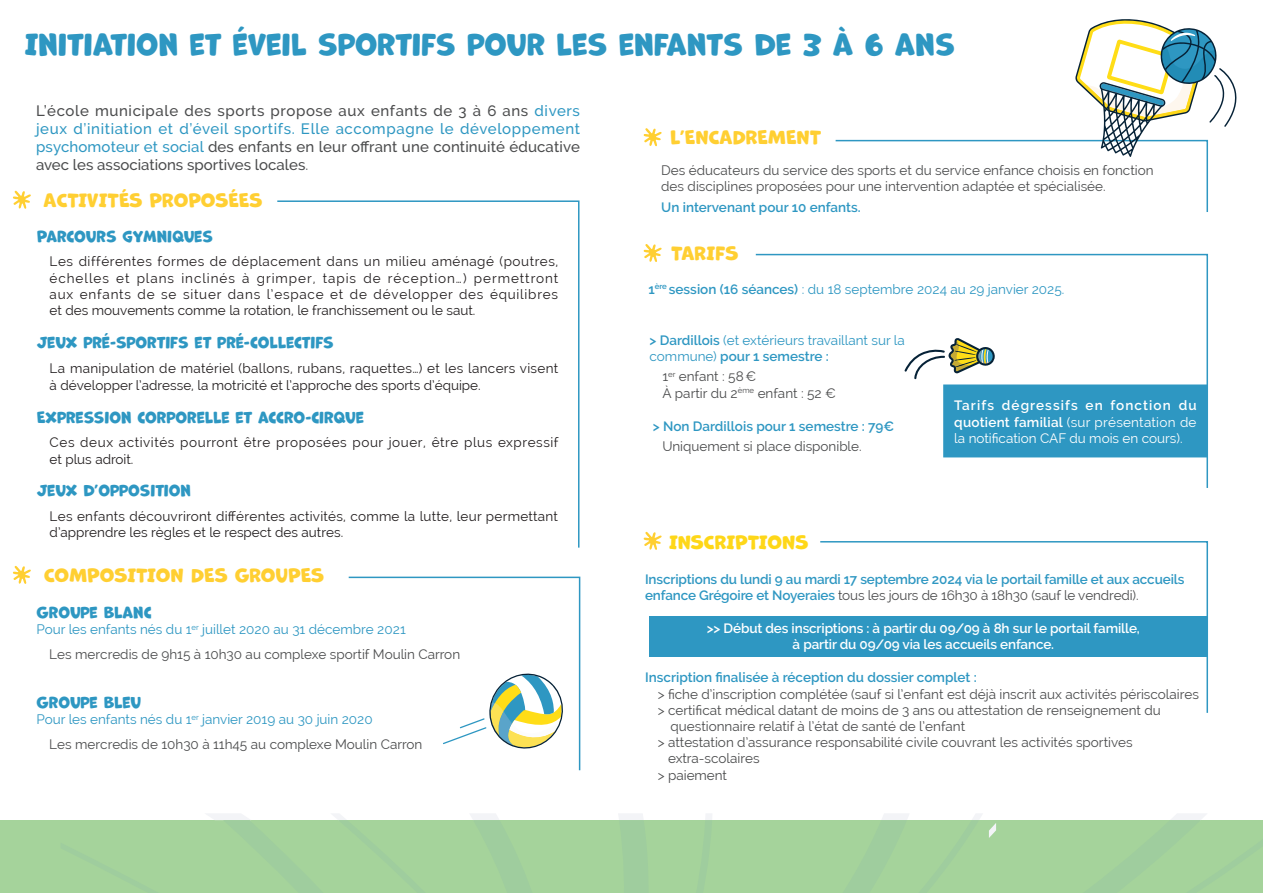
<style>
.page{position:relative;width:1263px;height:893px;background:#fff}
.page>*{position:absolute;margin:0;border:0;box-sizing:border-box;transform-origin:0 0}
.t1{font:28.5px "Marvin Round";color:#2e97c2}
.t2{font:18px "Marvin Round";color:#ffcf32}
.t3{font:18px "Marvin Round";color:#fed718}
.t4{font:500 15px/18px "Raleway";color:#4b4c4d;text-align:justify}
.t5{font:15px "Marvin Round";color:#2e97c2}
.t6{font:13.5px/16.2px "Raleway";color:#4b4c4d}
.t7{font:13.5px/16.4px "Raleway";letter-spacing:.02em;color:#231f20}
.t8{font:600 13.5px/16.5px "Raleway";letter-spacing:-.005em;color:#2e97c2}
.t9{font:13.5px/16.5px "Raleway";color:#2e97c2}
.t10{font:600 13.5px/16.5px "Raleway";letter-spacing:-.01em;color:#fff;text-align:center}
.t11{font:13.5px/16.4px "Raleway";color:#fff;text-align:justify}
.t12{font:13.5px/16.2px "Raleway";letter-spacing:.04em;color:#231f20}
.s1{color:#2e97c2}
.s2{font-weight:400}
.s3{font-weight:600}
.s4{font-weight:400;color:#4b4c4d}
</style>
<div class="page">
<div style="left:650px;top:616px;width:558px;height:40px;background:#2e97c2"></div>
<svg style="left:348px;top:576px;width:233px;height:195px"></svg>
<svg style="left:277px;top:200px;width:303px;height:348px"></svg>
<svg style="left:755px;top:253px;width:453px;height:235px"></svg>
<svg style="left:819px;top:541px;width:389px;height:172px"></svg>
<div style="left:943px;top:384px;width:265px;height:73px;background:#2e97c2;border:2px solid #2e97c2"></div>
<svg style="left:13px;top:190px;width:18px;height:19px"></svg>
<svg style="left:13px;top:565px;width:18px;height:19px"></svg>
<svg style="left:643px;top:128px;width:19px;height:19px"></svg>
<svg style="left:643px;top:244px;width:19px;height:18px"></svg>
<svg style="left:643px;top:531px;width:19px;height:19px"></svg>
<svg style="left:443px;top:670px;width:124px;height:82px"></svg>
<svg style="left:835px;top:19px;width:402px;height:193px"></svg>
<svg style="left:904px;top:338px;width:91px;height:41px"></svg>
<div style="left:0;top:820px;width:1263px;height:73px;background:#a5d39b"></div>
<svg style="left:882px;top:814px;width:324px;height:24px"></svg>
<svg style="left:619px;top:814px;width:93px;height:6px"></svg>
<svg style="left:207px;top:814px;width:292px;height:7px"></svg>
<p class="t1" style="left:24px;top:28px;width:932px">INITIATION ET ÉVEIL SPORTIFS POUR LES ENFANTS DE 3 À 6 ANS</p>
<p class="t4" style="left:36px;top:101px;width:545px">L’école municipale des sports propose aux enfants de 3 à 6 ans <span class="s1">divers jeux d’initiation et d’éveil sportifs. Elle accompagne le développement psychomoteur et social</span> des enfants en leur offrant une continuité éducative avec les associations sportives locales<span class="s2">.</span></p>
<p class="t2" style="left:44px;top:191px;width:220px">ACTIVITÉS PROPOSÉES</p>
<p class="t5" style="left:37px;top:228px;width:177px">PARCOURS GYMNIQUES</p>
<p class="t7" style="left:50px;top:253px;width:510px;text-align:justify">Les différentes formes de déplacement dans un milieu aménagé (poutres, échelles et plans inclinés à grimper, tapis de réception…) permettront aux enfants de se situer dans l’espace et de développer des équilibres et des mouvements comme la rotation, le franchissement ou le saut.</p>
<p class="t5" style="left:37px;top:334px;width:298px">JEUX PRÉ-SPORTIFS ET PRÉ-COLLECTIFS</p>
<p class="t7" style="left:50px;top:360px;width:510px">La manipulation de matériel (ballons, rubans, raquettes…) et les lancers visent à développer l’adresse, la motricité et l’approche des sports d’équipe.</p>
<p class="t5" style="left:37px;top:409px;width:328px">EXPRESSION CORPORELLE ET ACCRO-CIRQUE</p>
<p class="t12" style="left:50px;top:434px;width:510px">Ces deux activités pourront être proposées pour jouer, être plus expressif et plus adroit.</p>
<p class="t5" style="left:37px;top:482px;width:156px">JEUX D’OPPOSITION</p>
<p class="t7" style="left:50px;top:508px;width:510px">Les enfants découvriront différentes activités, comme la lutte, leur permettant d’apprendre les règles et le respect des autres.</p>
<p class="t2" style="left:44px;top:565px;width:281px">COMPOSITION DES GROUPES</p>
<p class="t5" style="left:37px;top:604px;width:116px">GROUPE BLANC</p>
<p class="t9" style="left:37px;top:621px;width:371px">Pour les enfants nés du 1<sup>er</sup> juillet 2020 au 31 décembre 2021</p>
<p class="t6" style="left:49px;top:646px;width:412px">Les mercredis de 9h15 à 10h30 au complexe sportif Moulin Carron</p>
<p class="t5" style="left:37px;top:694px;width:106px">GROUPE BLEU</p>
<p class="t9" style="left:37px;top:711px;width:338px">Pour les enfants nés du 1<sup>er</sup> janvier 2019 au 30 juin 2020</p>
<p class="t6" style="left:49px;top:736px;width:375px">Les mercredis de 10h30 à 11h45 au complexe Moulin Carron</p>
<p class="t2" style="left:670px;top:128px;width:153px">L’ENCADREMENT</p>
<p class="t6" style="left:661px;top:162px;width:494px">Des éducateurs du service des sports et du service enfance choisis en fonction des disciplines proposées pour une intervention adaptée et spécialisée.</p>
<p class="t8" style="left:661px;top:199px;width:201px">Un intervenant pour 10 enfants.</p>
<p class="t2" style="left:671px;top:243px;width:68px">TARIFS</p>
<p class="t9" style="left:648px;top:280px;width:417px"><span class="s3">1</span><sup>ère</sup> <span class="s3">session (16 séances)</span> : du 18 septembre 2024 au 29 janvier 2025.</p>
<p class="t9" style="left:650px;top:331px;width:257px"><span class="s3">&gt; Dardillois</span> (et extérieurs travaillant sur la commune) <span class="s3">pour 1 semestre :</span></p>
<p class="t6" style="left:662px;top:369px;width:95px">1<sup>er</sup> enfant : 58€</p>
<p class="t6" style="left:662px;top:385px;width:175px">À partir du 2<sup>ème</sup> enfant : 52 €</p>
<p class="t8" style="left:653px;top:418px;width:243px">&gt; Non Dardillois pour 1 semestre : 79€</p>
<p class="t6" style="left:662px;top:439px;width:201px">Uniquement si place disponible.</p>
<p class="t3" style="left:669px;top:532px;width:141px">INSCRIPTIONS</p>
<p class="t11" style="left:954px;top:397px;width:244px"><span class="s3">Tarifs dégressifs en fonction du quotient familial</span> (sur présentation de la notification CAF du mois en cours).</p>
<p class="t8" style="left:645px;top:571px;width:541px">Inscriptions du lundi 9 au mardi 17 septembre 2024 via le portail famille et aux accueils enfance Grégoire et Noyeraies <span class="s4">tous les jours de 16h30 à 18h30 (sauf le vendredi).</span></p>
<p class="t10" style="left:707px;top:620px;width:435px">&gt;&gt; Début des inscriptions : à partir du 09/09 à 8h sur le portail famille, à partir du 09/09 via les accueils enfance.</p>
<p class="t8" style="left:645px;top:669px;width:333px">Inscription finalisée à réception du dossier complet :</p>
<p class="t6" style="left:658px;top:686px;width:543px">&gt; fiche d’inscription complétée (sauf si l’enfant est déjà inscrit aux activités périscolaires &gt; certificat médical datant de moins de 3 ans ou attestation de renseignement du</p>
<p class="t6" style="left:670px;top:718px;width:296px">questionnaire relatif à l’état de santé de l’enfant</p>
<p class="t6" style="left:668px;top:734px;width:466px;text-indent:-10px">&gt; attestation d’assurance responsabilité civile couvrant les activités sportives extra-scolaires</p>
<p class="t6" style="left:658px;top:767px;width:71px">&gt; paiement</p>
</div>
